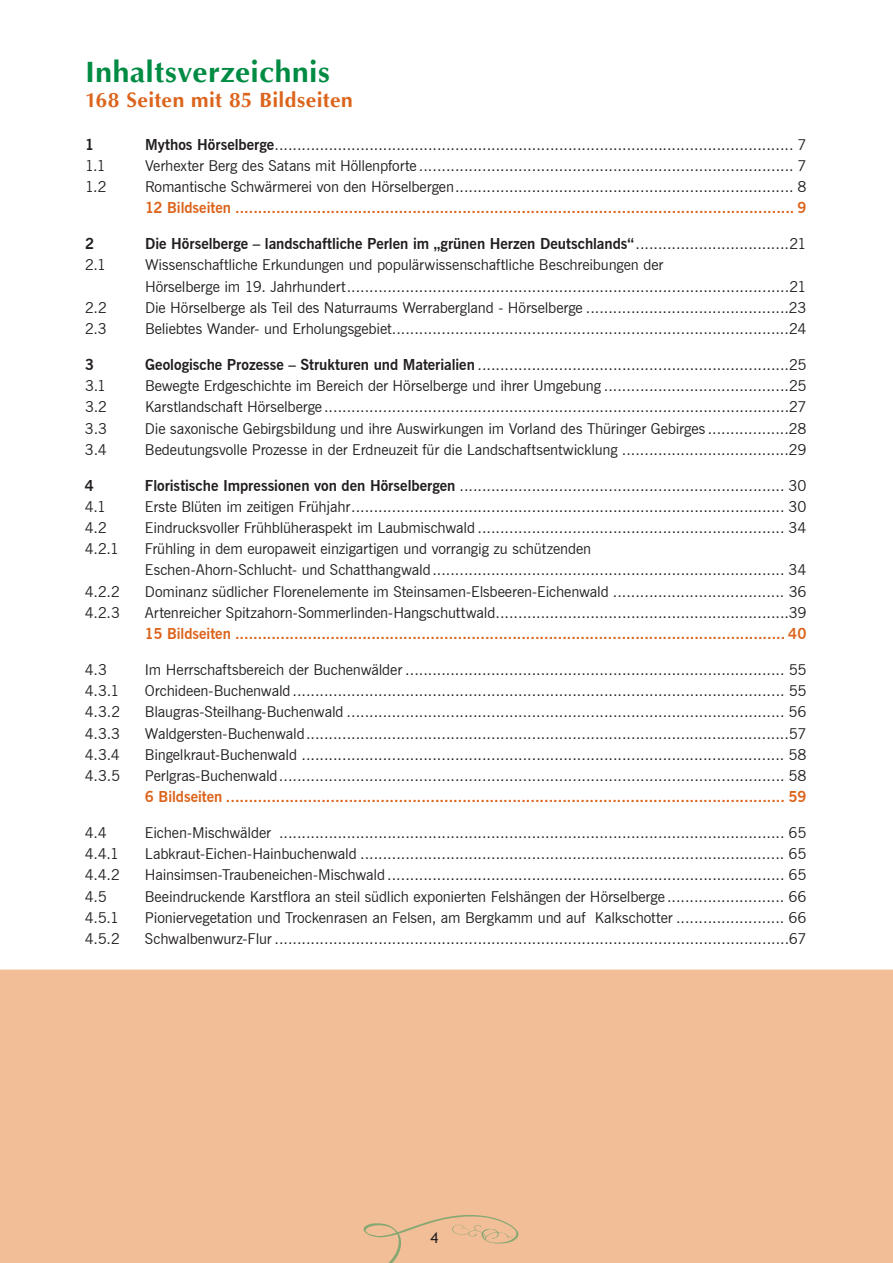
<style>
.page{position:relative;width:893px;height:1263px;background:#fff}
.page>*{position:absolute;margin:0;border:0;box-sizing:border-box;transform-origin:0 0}
.t1{font:700 30px "Ottawa";letter-spacing:.015em;color:#008b43}
.t2{font:700 21px "Ottawa";letter-spacing:.015em;color:#dc641c}
.t3{font:15px/21.1px "News Gothic BT";letter-spacing:-.01em;color:#231f20}
.t4{font:700 15px "News Gothic BT";color:#dc641c}
.t5{font:700 15px "News Gothic BT";color:#231f20}
.t6{font:15px "Trebuchet MS";color:#231f20}
.s1{font-weight:700}
.s2{font-weight:400}
</style>
<div class="page">
<div style="left:0;top:969px;width:893px;height:294px;background:#f2be98"></div>
<svg style="left:364px;top:1215px;width:154px;height:48px;background:#eabc95"></svg>
<h1 class="t1" style="left:85px;top:53px;width:246px">Inhaltsverzeichnis</h1>
<h2 class="t2" style="left:85px;top:87px;width:269px">168 Seiten mit 85 Bildseiten</h2>
<p class="t5" style="left:85px;top:135px;width:11px">1</p>
<p class="t3" style="left:145px;top:134px;width:663px"><span class="s1">Mythos Hörselberge</span>................................................................................................................... 7</p>
<p class="t3" style="left:85px;top:155px;width:22px">1.1</p>
<p class="t3" style="left:145px;top:155px;width:663px">Verhexter Berg des Satans mit Höllenpforte ................................................................................... 7</p>
<p class="t3" style="left:85px;top:176px;width:23px">1.2</p>
<p class="t3" style="left:145px;top:176px;width:663px">Romantische Schwärmerei von den Hörselbergen........................................................................... 8</p>
<p class="t4" style="left:145px;top:199px;width:663px">12 Bildseiten ........................................................................................................................... 9</p>
<p class="t5" style="left:85px;top:235px;width:11px">2</p>
<p class="t5" style="left:145px;top:235px;width:663px">Die Hörselberge – landschaftliche Perlen im „grünen Herzen Deutschlands“<span class="s2">..................................21</span></p>
<p class="t3" style="left:85px;top:254px;width:23px">2.1</p>
<p class="t3" style="left:145px;top:254px;width:663px">Wissenschaftliche Erkundungen und populärwissenschaftliche Beschreibungen der<br>Hörselberge im 19. Jahrhundert..................................................................................................21</p>
<p class="t3" style="left:85px;top:297px;width:24px">2.2</p>
<p class="t3" style="left:145px;top:297px;width:663px">Die Hörselberge als Teil des Naturraums Werrabergland - Hörselberge .............................................23</p>
<p class="t3" style="left:85px;top:318px;width:23px">2.3</p>
<p class="t3" style="left:145px;top:318px;width:663px">Beliebtes Wander- und Erholungsgebiet........................................................................................24</p>
<p class="t5" style="left:85px;top:356px;width:11px">3</p>
<p class="t3" style="left:145px;top:354px;width:663px"><span class="s1">Geologische Prozesse – Strukturen und Materialien</span> .....................................................................25</p>
<p class="t3" style="left:85px;top:375px;width:23px">3.1</p>
<p class="t3" style="left:145px;top:375px;width:663px">Bewegte Erdgeschichte im Bereich der Hörselberge und ihrer Umgebung .........................................25</p>
<p class="t3" style="left:85px;top:396px;width:24px">3.2</p>
<p class="t3" style="left:145px;top:396px;width:663px">Karstlandschaft Hörselberge .......................................................................................................27</p>
<p class="t3" style="left:85px;top:418px;width:24px">3.3</p>
<p class="t3" style="left:145px;top:418px;width:663px">Die saxonische Gebirgsbildung und ihre Auswirkungen im Vorland des Thüringer Gebirges ..................28</p>
<p class="t3" style="left:85px;top:439px;width:23px">3.4</p>
<p class="t3" style="left:145px;top:439px;width:663px">Bedeutungsvolle Prozesse in der Erdneuzeit für die Landschaftsentwicklung .....................................29</p>
<p class="t5" style="left:85px;top:476px;width:11px">4</p>
<p class="t3" style="left:145px;top:475px;width:663px"><span class="s1">Floristische Impressionen von den Hörselbergen</span> ........................................................................ 30</p>
<p class="t3" style="left:85px;top:496px;width:23px">4.1</p>
<p class="t3" style="left:145px;top:496px;width:663px">Erste Blüten im zeitigen Frühjahr................................................................................................ 30</p>
<p class="t3" style="left:85px;top:517px;width:24px">4.2</p>
<p class="t3" style="left:145px;top:517px;width:663px">Eindrucksvoller Frühblüheraspekt im Laubmischwald .................................................................... 34</p>
<p class="t3" style="left:85px;top:538px;width:36px">4.2.1</p>
<p class="t3" style="left:145px;top:538px;width:663px">Frühling in dem europaweit einzigartigen und vorrangig zu schützenden<br>Eschen-Ahorn-Schlucht- und Schatthangwald.............................................................................. 34</p>
<p class="t3" style="left:85px;top:581px;width:37px">4.2.2</p>
<p class="t3" style="left:145px;top:581px;width:663px">Dominanz südlicher Florenelemente im Steinsamen-Elsbeeren-Eichenwald ...................................... 36</p>
<p class="t3" style="left:85px;top:602px;width:37px">4.2.3</p>
<p class="t3" style="left:145px;top:602px;width:663px">Artenreicher Spitzahorn-Sommerlinden-Hangschuttwald.................................................................39</p>
<p class="t4" style="left:145px;top:624px;width:663px">15 Bildseiten ......................................................................................................................... 40</p>
<p class="t3" style="left:85px;top:659px;width:24px">4.3</p>
<p class="t3" style="left:145px;top:659px;width:663px">Im Herrschaftsbereich der Buchenwälder .................................................................................... 55</p>
<p class="t3" style="left:85px;top:680px;width:36px">4.3.1</p>
<p class="t3" style="left:145px;top:680px;width:663px">Orchideen-Buchenwald............................................................................................................. 55</p>
<p class="t3" style="left:85px;top:701px;width:37px">4.3.2</p>
<p class="t3" style="left:145px;top:701px;width:663px">Blaugras-Steilhang-Buchenwald ................................................................................................. 56</p>
<p class="t3" style="left:85px;top:722px;width:37px">4.3.3</p>
<p class="t3" style="left:145px;top:722px;width:663px">Waldgersten-Buchenwald...........................................................................................................57</p>
<p class="t3" style="left:85px;top:744px;width:37px">4.3.4</p>
<p class="t3" style="left:145px;top:744px;width:663px">Bingelkraut-Buchenwald ........................................................................................................... 58</p>
<p class="t3" style="left:85px;top:765px;width:37px">4.3.5</p>
<p class="t3" style="left:145px;top:765px;width:663px">Perlgras-Buchenwald................................................................................................................ 58</p>
<p class="t4" style="left:145px;top:787px;width:663px">6 Bildseiten ........................................................................................................................... 59</p>
<p class="t3" style="left:85px;top:822px;width:23px">4.4</p>
<p class="t3" style="left:145px;top:822px;width:663px">Eichen-Mischwälder ................................................................................................................ 65</p>
<p class="t3" style="left:85px;top:843px;width:36px">4.4.1</p>
<p class="t3" style="left:145px;top:843px;width:663px">Labkraut-Eichen-Hainbuchenwald .............................................................................................. 65</p>
<p class="t3" style="left:85px;top:864px;width:37px">4.4.2</p>
<p class="t3" style="left:145px;top:864px;width:663px">Hainsimsen-Traubeneichen-Mischwald ........................................................................................ 65</p>
<p class="t3" style="left:85px;top:886px;width:23px">4.5</p>
<p class="t3" style="left:145px;top:886px;width:663px">Beeindruckende Karstflora an steil südlich exponierten Felshängen der Hörselberge .......................... 66</p>
<p class="t3" style="left:85px;top:907px;width:36px">4.5.1</p>
<p class="t3" style="left:145px;top:907px;width:663px">Pioniervegetation und Trockenrasen an Felsen, am Bergkamm und auf Kalkschotter ........................ 66</p>
<p class="t3" style="left:85px;top:928px;width:37px">4.5.2</p>
<p class="t3" style="left:145px;top:928px;width:663px">Schwalbenwurz-Flur ..................................................................................................................67</p>
<p class="t6" style="left:430px;top:1229px;width:9px">4</p>
</div>
